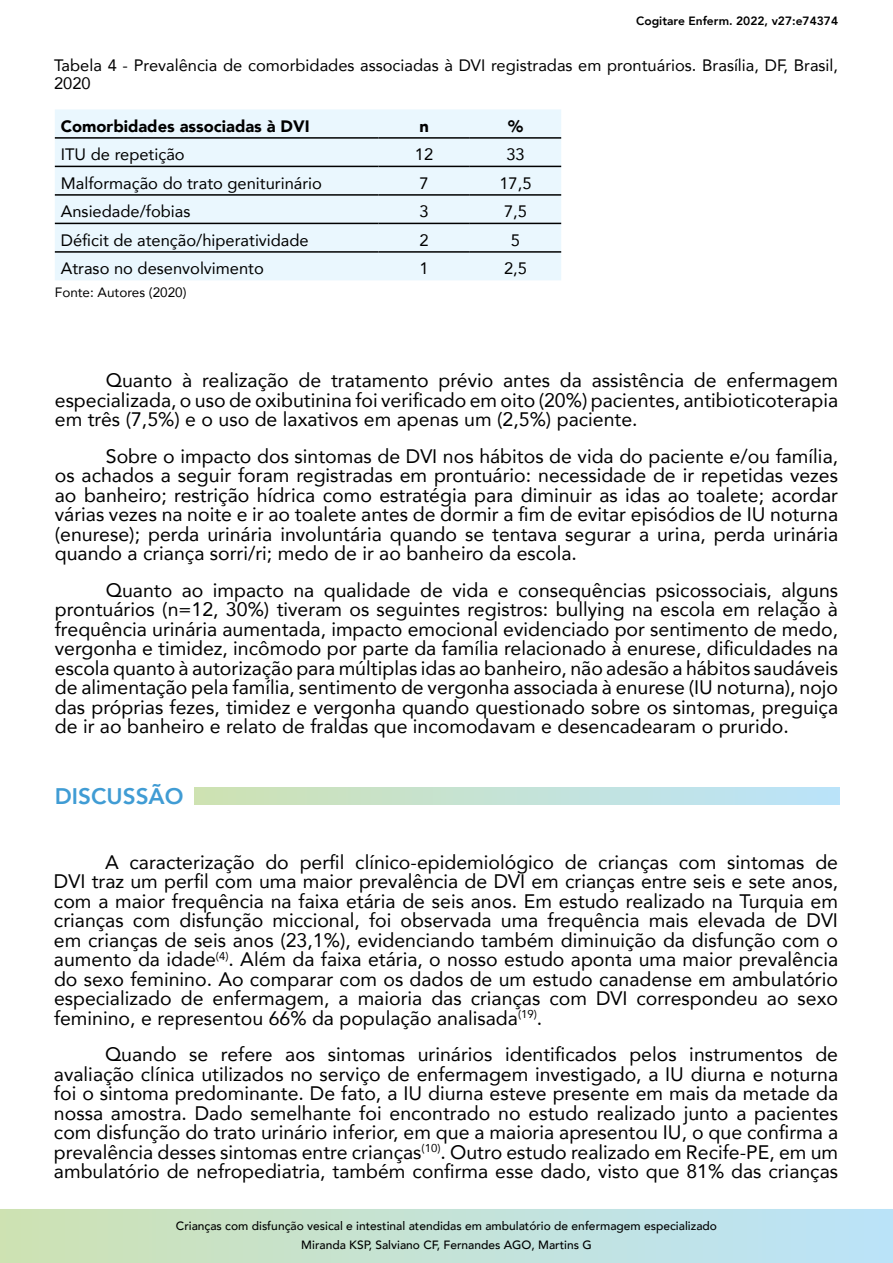
<style>
.page{position:relative;width:893px;height:1263px;background:#fff}
.page>*{position:absolute;margin:0;border:0;box-sizing:border-box;transform-origin:0 0}
.t1{font:800 22.5px "Avenir";color:#409cd4}
.t2{font:19.5px/19.5px "Avenir";color:#000;text-align:justify}
.t3{font:16.5px/18.8px "Avenir";color:#000}
.t4{font:900 16.5px "Avenir";color:#000}
.t5{font:13.5px "Avenir";color:#000}
.t6{font:500 12px/18.6px "Avenir";color:#000;text-align:center}
.t7{font:800 12px "Avenir";color:#000}
</style>
<div class="page">
<svg style="left:0;top:1209px;width:893px;height:54px;background:#c4e2d6"></svg>
<div style="left:55px;top:109px;width:506px;height:171px;background:#eaf7fe"></div>
<hr style="left:55px;top:137px;width:323px;height:2px;background:#000">
<hr style="left:378px;top:137px;width:92px;height:2px;background:#000">
<hr style="left:470px;top:137px;width:91px;height:2px;background:#000">
<hr style="left:55px;top:166px;width:323px;height:1px;background:#000">
<hr style="left:378px;top:166px;width:92px;height:1px;background:#000">
<hr style="left:470px;top:166px;width:91px;height:1px;background:#000">
<hr style="left:55px;top:194px;width:323px;height:2px;background:#000">
<hr style="left:378px;top:194px;width:92px;height:2px;background:#000">
<hr style="left:470px;top:194px;width:91px;height:2px;background:#000">
<hr style="left:55px;top:223px;width:323px;height:1px;background:#000">
<hr style="left:378px;top:223px;width:92px;height:1px;background:#000">
<hr style="left:470px;top:223px;width:91px;height:1px;background:#000">
<hr style="left:55px;top:251px;width:323px;height:2px;background:#000">
<hr style="left:378px;top:251px;width:92px;height:2px;background:#000">
<hr style="left:470px;top:251px;width:91px;height:2px;background:#000">
<div style="left:194px;top:788px;width:646px;height:16px;background:linear-gradient(to right,#cee2b2,#bae3fb)"></div>
<p class="t7" style="left:636px;top:12px;width:203px">Cogitare Enferm. 2022, v27:e74374</p>
<p class="t3" style="left:54px;top:55px;width:786px">Tabela 4 - Prevalência de comorbidades associadas à DVI registradas em prontuários. Brasília, DF, Brasil,<br>2020</p>
<p class="t4" style="left:61px;top:112px;width:250px">Comorbidades associadas à DVI</p>
<p class="t4" style="left:419px;top:112px;width:11px">n</p>
<p class="t4" style="left:508px;top:112px;width:16px">%</p>
<p class="t3" style="left:61px;top:145px;width:125px">ITU de repetição</p>
<p class="t3" style="left:415px;top:145px;width:20px">12</p>
<p class="t3" style="left:506px;top:145px;width:20px">33</p>
<p class="t3" style="left:61px;top:173px;width:263px">Malformação do trato geniturinário</p>
<p class="t3" style="left:420px;top:173px;width:11px">7</p>
<p class="t3" style="left:499px;top:173px;width:34px">17,5</p>
<p class="t3" style="left:61px;top:202px;width:131px">Ansiedade/fobias</p>
<p class="t3" style="left:420px;top:202px;width:11px">3</p>
<p class="t3" style="left:504px;top:202px;width:24px">7,5</p>
<p class="t3" style="left:61px;top:230px;width:249px">Déficit de atenção/hiperatividade</p>
<p class="t3" style="left:420px;top:230px;width:11px">2</p>
<p class="t3" style="left:511px;top:230px;width:11px">5</p>
<p class="t3" style="left:61px;top:259px;width:205px">Atraso no desenvolvimento</p>
<p class="t3" style="left:420px;top:259px;width:11px">1</p>
<p class="t3" style="left:504px;top:259px;width:24px">2,5</p>
<p class="t5" style="left:55px;top:282px;width:133px">Fonte: Autores (2020)</p>
<p class="t2" style="left:55px;top:370px;width:785px;text-indent:51px">Quanto à realização de tratamento prévio antes da assistência de enfermagem especializada, o uso de oxibutinina foi verificado em oito (20%) pacientes, antibioticoterapia em três (7,5%) e o uso de laxativos em apenas um (2,5%) paciente.</p>
<p class="t2" style="left:55px;top:446px;width:785px;text-indent:51px">Sobre o impacto dos sintomas de DVI nos hábitos de vida do paciente e/ou família, os achados a seguir foram registradas em prontuário: necessidade de ir repetidas vezes ao banheiro; restrição hídrica como estratégia para diminuir as idas ao toalete; acordar várias vezes na noite e ir ao toalete antes de dormir a fim de evitar episódios de IU noturna (enurese); perda urinária involuntária quando se tentava segurar a urina, perda urinária quando a criança sorri/ri; medo de ir ao banheiro da escola.</p>
<p class="t2" style="left:55px;top:580px;width:785px;text-indent:51px">Quanto ao impacto na qualidade de vida e consequências psicossociais, alguns prontuários (n=12, 30%) tiveram os seguintes registros: bullying na escola em relação à frequência urinária aumentada, impacto emocional evidenciado por sentimento de medo, vergonha e timidez, incômodo por parte da família relacionado à enurese, dificuldades na escola quanto à autorização para múltiplas idas ao banheiro, não adesão a hábitos saudáveis de alimentação pela família, sentimento de vergonha associada à enurese (IU noturna), nojo das próprias fezes, timidez e vergonha quando questionado sobre os sintomas, preguiça de ir ao banheiro e relato de fraldas que incomodavam e desencadearam o prurido.</p>
<p class="t1" style="left:55px;top:778px;width:130px">DISCUSSÃO</p>
<p class="t2" style="left:54px;top:852px;width:786px;text-indent:51px">A caracterização do perfil clínico-epidemiológico de crianças com sintomas de DVI traz um perfil com uma maior prevalência de DVI em crianças entre seis e sete anos, com a maior frequência na faixa etária de seis anos. Em estudo realizado na Turquia em crianças com disfunção miccional, foi observada uma frequência mais elevada de DVI em crianças de seis anos (23,1%), evidenciando também diminuição da disfunção com o aumento da idade<sup>(4)</sup>. Além da faixa etária, o nosso estudo aponta uma maior prevalência do sexo feminino. Ao comparar com os dados de um estudo canadense em ambulatório especializado de enfermagem, a maioria das crianças com DVI correspondeu ao sexo feminino, e representou 66% da população analisada<sup>(19)</sup>.</p>
<p class="t2" style="left:54px;top:1044px;width:786px;text-indent:51px">Quando se refere aos sintomas urinários identificados pelos instrumentos de avaliação clínica utilizados no serviço de enfermagem investigado, a IU diurna e noturna foi o sintoma predominante. De fato, a IU diurna esteve presente em mais da metade da nossa amostra. Dado semelhante foi encontrado no estudo realizado junto a pacientes com disfunção do trato urinário inferior, em que a maioria apresentou IU, o que confirma a prevalência desses sintomas entre crianças<sup>(10)</sup>. Outro estudo realizado em Recife-PE, em um ambulatório de nefropediatria, também confirma esse dado, visto que 81% das crianças</p>
<p class="t6" style="left:176px;top:1216px;width:543px">Crianças com disfunção vesical e intestinal atendidas em ambulatório de enfermagem especializado<br>Miranda KSP, Salviano CF, Fernandes AGO, Martins G</p>
</div>
